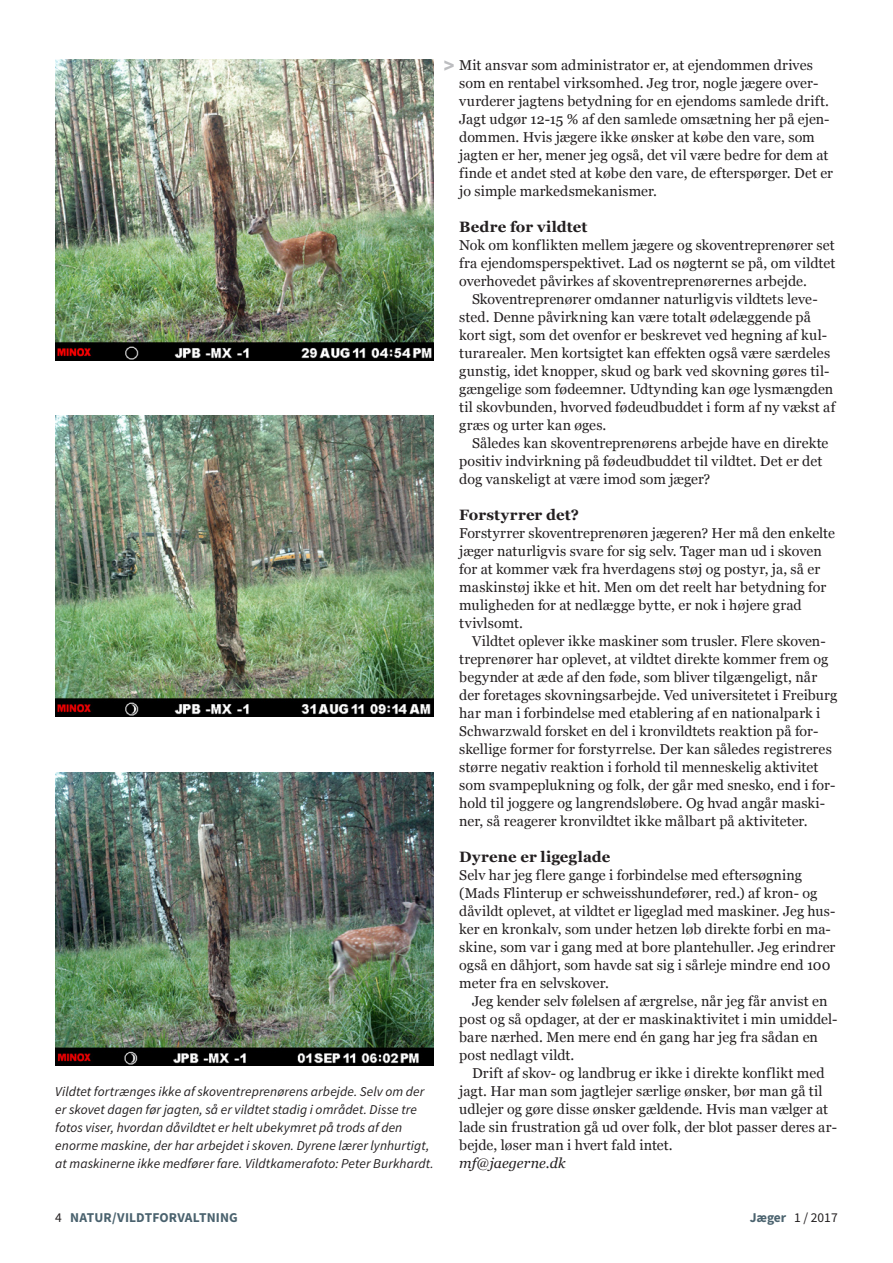
<style>
.page{position:relative;width:893px;height:1263px;background:#fff}
.page>*{position:absolute;margin:0;border:0;box-sizing:border-box;transform-origin:0 0}
.t1{font:700 22.5px "Source Sans Pro";color:#bcbdc0;scale:.9 1}
.t2{font:700 15px "Georgia";letter-spacing:.01em;color:#231f20}
.t3{font:14.25px/18px "Georgia";color:#231f20}
.t4{font:italic 14.25px "Georgia";color:#231f20}
.t5{font:italic 13.5px/18px "Source Sans Pro";letter-spacing:.005em;color:#231f20}
.t6{font:700 13.5px "Source Sans Pro";letter-spacing:.01em;color:#4a626e}
.t7{font:13.5px "Source Sans Pro";color:#231f20}
.s1{font-weight:400;color:#231f20}
.s2{font-weight:700;color:#4a626e}
</style>
<div class="page">
<img style="left:55px;top:415px;width:379px;height:302px">
<img style="left:55px;top:772px;width:379px;height:294px">
<img style="left:55px;top:60px;width:379px;height:300px">
<p class="t5" style="left:55px;top:1083px;width:380px">Vildtet fortrænges ikke af skoventreprenørens arbejde. Selv om der er skovet dagen før jagten, så er vildtet stadig i området. Disse tre fotos viser, hvordan dåvildtet er helt ubekymret på trods af den enorme maskine, der har arbejdet i skoven. Dyrene lærer lynhurtigt, at maskinerne ikke medfører fare. Vildtkamerafoto: Peter Burkhardt.</p>
<p class="t3" style="left:459px;top:57px;width:375px">Mit ansvar som administrator er, at ejendommen drives som en rentabel virksomhed. Jeg tror, nogle jægere over&shy;vurderer jagtens betydning for en ejendoms samlede drift.<br>Jagt udgør 12-15 % af den samlede omsætning her på ejen&shy;dommen. Hvis jægere ikke ønsker at købe den vare, som jagten er her, mener jeg også, det vil være bedre for dem at finde et andet sted at købe den vare, de efterspørger. Det er jo simple markedsmekanismer.</p>
<p class="t2" style="left:459px;top:217px;width:130px">Bedre for vildtet</p>
<p class="t3" style="left:459px;top:237px;width:378px;text-align:justify">Nok om konflikten mellem jægere og skoventreprenører set fra ejendomsperspektivet. Lad os nøgternt se på, om vildtet overhovedet påvirkes af skoventreprenørernes arbejde.</p>
<p class="t3" style="left:459px;top:291px;width:378px;text-indent:13px">Skoventreprenører omdanner naturligvis vildtets leve&shy;sted. Denne påvirkning kan være totalt ødelæggende på kort sigt, som det ovenfor er beskrevet ved hegning af kul&shy;turarealer. Men kortsigtet kan effekten også være særdeles gunstig, idet knopper, skud og bark ved skovning gøres til&shy;gængelige som fødeemner. Udtynding kan øge lysmængden til skovbunden, hvorved fødeudbuddet i form af ny vækst af græs og urter kan øges.</p>
<p class="t3" style="left:459px;top:435px;width:371px;text-indent:13px">Således kan skoventreprenørens arbejde have en direkte positiv indvirkning på fødeudbuddet til vildtet. Det er det dog vanskeligt at være imod som jæger?</p>
<p class="t2" style="left:459px;top:505px;width:121px">Forstyrrer det?</p>
<p class="t3" style="left:459px;top:525px;width:377px">Forstyrrer skoventreprenøren jægeren? Her må den enkelte jæger naturligvis svare for sig selv. Tager man ud i skoven for at kommer væk fra hverdagens støj og postyr, ja, så er maskinstøj ikke et hit. Men om det reelt har betydning for muligheden for at nedlægge bytte, er nok i højere grad tvivlsomt.</p>
<p class="t3" style="left:459px;top:633px;width:380px;text-indent:13px">Vildtet oplever ikke maskiner som trusler. Flere skoven&shy;treprenører har oplevet, at vildtet direkte kommer frem og begynder at æde af den føde, som bliver tilgængeligt, når der foretages skovningsarbejde. Ved universitetet i Freiburg har man i forbindelse med etablering af en nationalpark i Schwarzwald forsket en del i kronvildtets reaktion på for&shy;skellige former for forstyrrelse. Der kan således registreres større negativ reaktion i forhold til menneskelig aktivitet som svampeplukning og folk, der går med snesko, end i for&shy;hold til joggere og langrendsløbere. Og hvad angår maski&shy;ner, så reagerer kronvildtet ikke målbart på aktiviteter.</p>
<p class="t2" style="left:459px;top:847px;width:153px">Dyrene er ligeglade</p>
<p class="t3" style="left:459px;top:867px;width:378px">Selv har jeg flere gange i forbindelse med eftersøgning (Mads Flinterup er schweisshundefører, red.) af kron- og dåvildt oplevet, at vildtet er ligeglad med maskiner. Jeg hus&shy;ker en kronkalv, som under hetzen løb direkte forbi en ma&shy;skine, som var i gang med at bore plantehuller. Jeg erindrer også en dåhjort, som havde sat sig i sårleje mindre end 100 meter fra en selvskover.</p>
<p class="t3" style="left:459px;top:993px;width:380px;text-indent:13px">Jeg kender selv følelsen af ærgrelse, når jeg får anvist en post og så opdager, at der er maskinaktivitet i min umiddel&shy;bare nærhed. Men mere end én gang har jeg fra sådan en post nedlagt vildt.</p>
<p class="t3" style="left:459px;top:1065px;width:379px;text-indent:13px">Drift af skov- og landbrug er ikke i direkte konflikt med jagt. Har man som jagtlejer særlige ønsker, bør man gå til udlejer og gøre disse ønsker gældende. Hvis man vælger at lade sin frustration gå ud over folk, der blot passer deres ar&shy;bejde, løser man i hvert fald intet.</p>
<p class="t4" style="left:459px;top:1154px;width:108px">mf@jaegerne.dk</p>
<h1 class="t1" style="left:444px;top:50px;width:13px">&gt;</h1>
<p class="t6" style="left:55px;top:1208px;width:184px"><span class="s1">4</span> NATUR/VILDTFORVALTNING</p>
<p class="t7" style="left:750px;top:1209px;width:89px"><span class="s2">Jæger</span> 1 / 2017</p>
</div>
